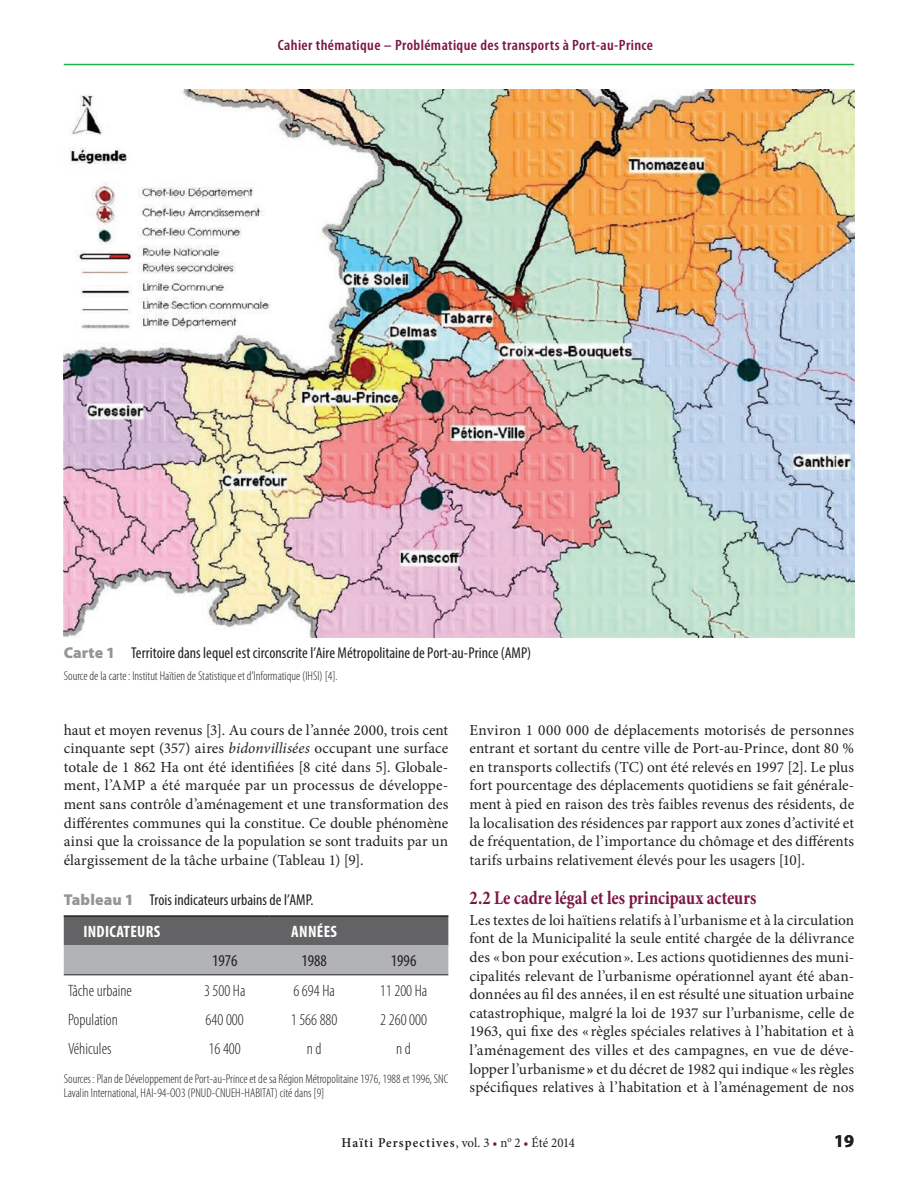
<style>
.page{position:relative;width:918px;height:1188px;background:#fff}
.page>*{position:absolute;margin:0;border:0;box-sizing:border-box;transform-origin:0 0}
._12_ROUGE_St{font:700 condensed 19.5px "Minion Pro";color:#7b1545;scale:.9 1}
.t1{font:700 18px "Myriad Pro";color:#231f20}
._55_tx{font:300 condensed 16.5px "Myriad Pro";color:#231f20}
._52_Titre{font:700 condensed 16.5px "Myriad Pro";letter-spacing:.02em;color:#fff}
._53_sTitre{font:condensed 16.5px "Myriad Pro";color:#231f20}
._49_____titre_figure{font:condensed 15.75px "Myriad Pro";color:#231f20}
._50_____ti_tab{font:condensed 15.75px "Myriad Pro";color:#231f20}
._01_tx{font:15.3px/18.6px "Minion Pro";letter-spacing:.005em;color:#231f20;text-align:justify}
.t2{font:600 condensed 15px "Myriad Pro";letter-spacing:.025em;color:#7b1545;scale:1.05 1}
.t3{font:600 13.5px "Minion Pro";letter-spacing:.085em;color:#231f20;scale:.95 1}
._59_source{font:300 condensed 12.75px/13.5px "Myriad Pro";color:#231f20}
.s1{font-weight:900;font-stretch:normal;color:#939598}
.s2{font-style:italic}
.s3{font-weight:700}
.s4{font-weight:400}
.s5{font-weight:400;color:#7b1545}
</style>
<div class="page">
<hr style="left:64px;top:64px;width:790px;height:1px;background:#1fb04f">
<svg style="left:64px;top:917px;width:384px;height:57px;background:#8b8b8f"></svg>
<hr style="left:64px;top:974px;width:116px;height:1px;background:#231f20">
<hr style="left:180px;top:974px;width:89px;height:1px;background:#231f20">
<hr style="left:269px;top:974px;width:90px;height:1px;background:#231f20">
<hr style="left:359px;top:974px;width:89px;height:1px;background:#231f20">
<hr style="left:64px;top:915px;width:116px;height:2px;background:#231f20">
<hr style="left:180px;top:915px;width:89px;height:2px;background:#231f20">
<hr style="left:269px;top:915px;width:90px;height:2px;background:#231f20">
<hr style="left:359px;top:915px;width:89px;height:2px;background:#231f20">
<img style="left:64px;top:89px;width:790px;height:548px">
<p class="t2" style="left:278px;top:36px;width:359px">Cahier thématique – Problématique des transports à Port-au-Prince</p>
<p class="_49_____titre_figure" style="left:64px;top:644px;width:469px"><span class="s1">Carte 1</span> Territoire dans lequel est circonscrite l’Aire Métropolitaine de Port-au-Prince (AMP)</p>
<p class="_59_source" style="left:64px;top:670px;width:276px">Source de la carte: Institut Haïtien de Statistique et d’Informatique (IHSI) [4].</p>
<p class="_01_tx" style="left:64px;top:720px;width:386px">haut et moyen revenus [3]. Au cours de l’année 2000, trois cent cinquante sept (357) aires <span class="s2">bidonvillisées</span> occupant une surface totale de 1 862 Ha ont été identifiées [8 cité dans 5]. Globale&shy;ment, l’AMP a été marquée par un processus de développe&shy;ment sans contrôle d’aménagement et une transformation des différentes communes qui la constitue. Ce double phénomène ainsi que la croissance de la population se sont traduits par un élargissement de la tâche urbaine (Tableau 1) [9].</p>
<p class="_50_____ti_tab" style="left:64px;top:890px;width:251px"><span class="s1">Tableau 1</span> Trois indicateurs urbains de l’AMP.</p>
<p class="_52_Titre" style="left:83px;top:921px;width:79px">INDICATEURS</p>
<p class="_52_Titre" style="left:291px;top:921px;width:47px">ANNÉES</p>
<p class="_53_sTitre" style="left:212px;top:951px;width:27px">1976</p>
<p class="_53_sTitre" style="left:301px;top:951px;width:27px">1988</p>
<p class="_53_sTitre" style="left:391px;top:951px;width:27px">1996</p>
<p class="_55_tx" style="left:68px;top:981px;width:66px">Tâche urbaine</p>
<p class="_55_tx" style="left:204px;top:981px;width:43px">3 500 Ha</p>
<p class="_55_tx" style="left:293px;top:981px;width:43px">6 694 Ha</p>
<p class="_55_tx" style="left:380px;top:981px;width:49px">11 200 Ha</p>
<p class="_55_tx" style="left:68px;top:1011px;width:51px">Population</p>
<p class="_55_tx" style="left:206px;top:1011px;width:40px">640 000</p>
<p class="_55_tx" style="left:291px;top:1011px;width:48px">1 566 880</p>
<p class="_55_tx" style="left:380px;top:1011px;width:48px">2 260 000</p>
<p class="_55_tx" style="left:68px;top:1040px;width:45px">Véhicules</p>
<p class="_55_tx" style="left:209px;top:1040px;width:34px">16 400</p>
<p class="_55_tx" style="left:307px;top:1040px;width:16px">n d</p>
<p class="_55_tx" style="left:396px;top:1040px;width:16px">n d</p>
<p class="_59_source" style="left:64px;top:1073px;width:386px">Sources: Plan de Développement de Port-au-Prince et de sa Région Métropolitaine 1976, 1988 et 1996, SNC<br>Lavalin International, HAI-94-OO3 (PNUD-CNUEH-HABITAT) cité dans [9]</p>
<p class="_01_tx" style="left:470px;top:720px;width:386px">Environ 1 000 000 de déplacements motorisés de personnes entrant et sortant du centre ville de Port-au-Prince, dont 80 % en transports collectifs (TC) ont été relevés en 1997 [2]. Le plus fort pourcentage des déplacements quotidiens se fait générale&shy;ment à pied en raison des très faibles revenus des résidents, de la localisation des résidences par rapport aux zones d’activité et de fréquentation, de l’importance du chômage et des différents tarifs urbains relativement élevés pour les usagers [10].</p>
<p class="_12_ROUGE_St" style="left:470px;top:884px;width:320px">2.2 Le cadre légal et les principaux acteurs</p>
<p class="_01_tx" style="left:470px;top:911px;width:386px">Les textes de loi haïtiens relatifs à l’urbanisme et à la circulation font de la Municipalité la seule entité chargée de la délivrance des «bon pour exécution». Les actions quotidiennes des muni&shy;cipalités relevant de l’urbanisme opérationnel ayant été aban&shy;données au fil des années, il en est résulté une situation urbaine catastrophique, malgré la loi de 1937 sur l’urbanisme, celle de 1963, qui fixe des « règles spéciales relatives à l’habitation et à l’aménagement des villes et des campagnes, en vue de déve&shy;lopper l’urbanisme <span class="s3">»</span> et du décret de 1982 qui indique « les règles spécifiques relatives à l’habitation et à l’aménagement de nos</p>
<p class="t3" style="left:341px;top:1133px;width:247px">Haïti Perspectives<span class="s4">, vol. 3</span> <span class="s5">•</span> <span class="s4">n</span><sup>o</sup> <span class="s4">2</span> <span class="s5">•</span> <span class="s4">Été 2014</span></p>
<p class="t1" style="left:834px;top:1130px;width:21px">19</p>
</div>
